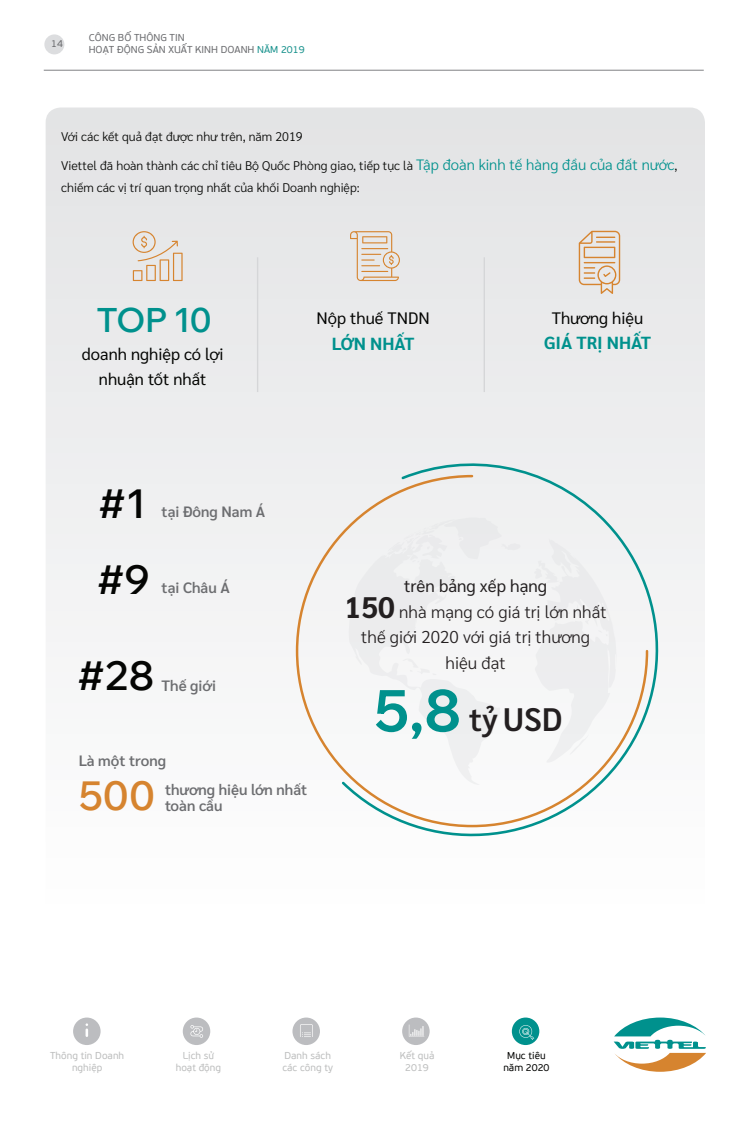
<style>
.page{position:relative;width:750px;height:1125px;background:#fff}
.page>*{position:absolute;margin:0;border:0;box-sizing:border-box;transform-origin:0 0}
.t1{font:600 40px "Wix Madefor Display";color:#040503}
.t2{font:600 40px "Wix Madefor Display";color:#d6842f}
.t3{font:600 33.62px "Wix Madefor Display";color:#00918d}
.t4{font:600 32.5px "Sarabun";color:#231f20}
.t5{font:700 17.5px "Sarabun";color:#00918d}
.t6{font:300 17.12px/25.6px "Sarabun";color:#231f20;text-align:center}
.t7{font:17.12px "Sarabun";color:#231f20}
.t8{font:16.62px/24.9px "Sarabun";color:#040503;text-align:center}
.t9{font:600 15px/16.2px "Sarabun";color:#6c6d70}
.t10{font:300 12.5px/22.5px "Sarabun";color:#040503}
.t11{font:10px/12.5px "FS PF Beau Sans Pro";color:#bdbebe;text-align:center}
.t12{font:10px/12px "FS PF Beau Sans Pro";color:#6c6d70}
.t13{font:10px "FS PF Beau Sans Pro";color:#040503}
.s1{color:#19928d}
.s2{font-size:15px;color:#00918d}
.s3{font-weight:700;font-size:29.75px}
.s4{font-family:"Wix Madefor Display";font-weight:700;font-size:57.5px;color:#00918d}
</style>
<div class="page">
<div style="left:46px;top:108px;width:659px;height:871px;background:linear-gradient(to bottom,#e2e3e4,#fff);border-radius:15px"></div>
<div style="left:295px;top:474px;width:45px;height:355px;background:#f4f4f5"></div>
<svg style="left:340px;top:452px;width:340px;height:402px"></svg>
<hr style="left:257px;top:257px;width:1px;height:135px;background:#d5d6d8">
<hr style="left:484px;top:257px;width:1px;height:135px;background:#d5d6d8">
<svg style="left:133px;top:231px;width:50px;height:50px;background:#e4d7c9"></svg>
<svg style="left:350px;top:231px;width:50px;height:50px;background:#e3d3c3"></svg>
<svg style="left:579px;top:231px;width:41px;height:63px;background:#e3cfbb"></svg>
<div style="left:44px;top:34px;width:20px;height:20px;background:#dcdddf;border-radius:50%"></div>
<hr style="left:44px;top:70px;width:660px;height:1px;background:#808285">
<div style="left:73px;top:1018px;width:28px;height:27px;background:#bcbdc0;border-radius:50%"></div>
<svg style="left:86px;top:1023px;width:2px;height:13px"></svg>
<div style="left:292px;top:1018px;width:28px;height:27px;background:#bcbdc0;border-radius:50%"></div>
<svg style="left:300px;top:1024px;width:13px;height:13px"></svg>
<div style="left:402px;top:1018px;width:28px;height:27px;background:#bcbdc0;border-radius:50%"></div>
<svg style="left:409px;top:1025px;width:15px;height:12px"></svg>
<svg style="left:614px;top:1018px;width:92px;height:54px"></svg>
<div style="left:183px;top:1018px;width:27px;height:27px;background:#bcbdc0;border-radius:50%"></div>
<svg style="left:190px;top:1025px;width:13px;height:13px"></svg>
<div style="left:512px;top:1018px;width:27px;height:27px;background:#00918d;border-radius:50%"></div>
<svg style="left:519px;top:1025px;width:15px;height:15px"></svg>
<p class="t12" style="left:51px;top:37px;width:13px">14</p>
<p class="t12" style="left:89px;top:31px;width:217px">CÔNG BỐ THÔNG TIN<br>HOẠT ĐỘNG SẢN XUẤT KINH DOANH <span class="s1">NĂM 2019</span></p>
<p class="t10" style="left:61px;top:125px;width:243px">Với các kết quả đạt được như trên, năm 2019</p>
<p class="t10" style="left:61px;top:154px;width:618px">Viettel đã hoàn thành các chỉ tiêu Bộ Quốc Phòng giao, tiếp tục là <span class="s2">Tập đoàn kinh tế hàng đầu của đất nước</span>, chiếm các vị trí quan trọng nhất của khối Doanh nghiệp:</p>
<p class="t3" style="left:96px;top:294px;width:117px">TOP 10</p>
<p class="t8" style="left:82px;top:342px;width:143px">doanh nghiệp có lợi nhuận tốt nhất</p>
<p class="t8" style="left:317px;top:306px;width:115px">Nộp thuế TNDN</p>
<p class="t5" style="left:332px;top:334px;width:84px">LỚN NHẤT</p>
<p class="t8" style="left:552px;top:306px;width:93px">Thương hiệu</p>
<p class="t5" style="left:544px;top:332px;width:108px">GIÁ TRỊ NHẤT</p>
<p class="t1" style="left:99px;top:472px;width:48px">#1</p>
<p class="t9" style="left:162px;top:503px;width:105px">tại Đông Nam Á</p>
<p class="t1" style="left:97px;top:549px;width:54px">#9</p>
<p class="t9" style="left:162px;top:580px;width:70px">tại Châu Á</p>
<p class="t1" style="left:78px;top:644px;width:78px">#28</p>
<p class="t9" style="left:162px;top:678px;width:56px">Thế giới</p>
<p class="t9" style="left:79px;top:752px;width:89px">Là một trong</p>
<p class="t2" style="left:79px;top:764px;width:78px">500</p>
<p class="t9" style="left:165px;top:782px;width:144px">thương hiệu lớn nhất toàn cầu</p>
<p class="t7" style="left:404px;top:576px;width:145px">trên bảng xếp hạng</p>
<p class="t6" style="left:345px;top:599px;width:264px"><span class="s3">150</span> nhà mạng có giá trị lớn nhất thế giới 2020 với giá trị thương hiệu đạt</p>
<p class="t4" style="left:374px;top:701px;width:190px"><span class="s4">5,8</span> tỷ USD</p>
<p class="t11" style="left:50px;top:1049px;width:76px">Thông tin Doanh nghiệp</p>
<p class="t11" style="left:176px;top:1049px;width:47px">Lịch sử hoạt động</p>
<p class="t11" style="left:282px;top:1049px;width:52px;text-align:left">Danh sách các công ty</p>
<p class="t11" style="left:400px;top:1049px;width:36px">Kết quả<br>2019</p>
<p class="t13" style="left:507px;top:1048px;width:40px">Mục tiêu</p>
<p class="t13" style="left:503px;top:1061px;width:48px">năm 2020</p>
</div>
